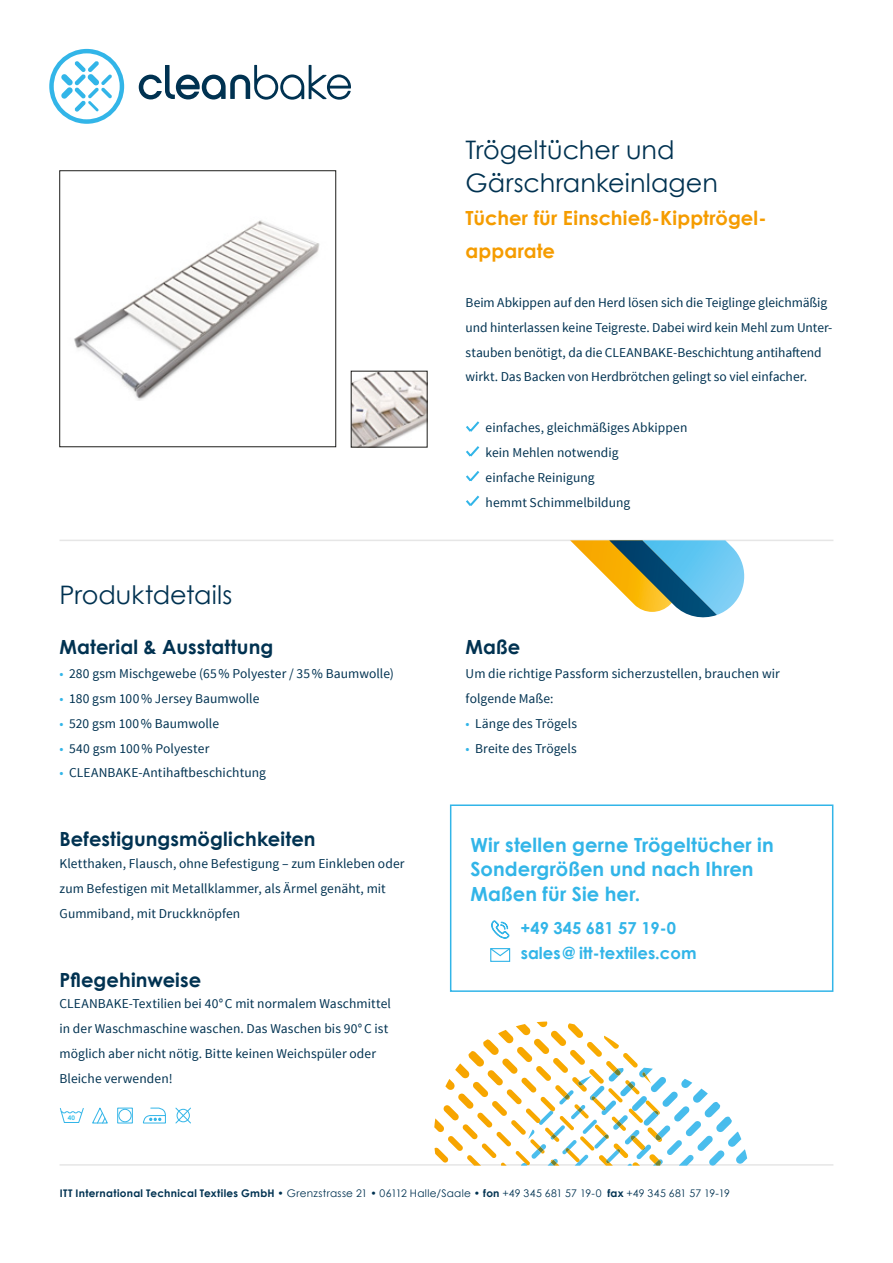
<style>
.page{position:relative;width:893px;height:1263px;background:#fff}
.page>*{position:absolute;margin:0;border:0;box-sizing:border-box;transform-origin:0 0}
.t1{font:25.5px/33px "Century Gothic";color:#003251}
.t2{font:700 19.5px/24.8px "Century Gothic";letter-spacing:.005em;color:#32b5e8}
.t3{font:700 19.5px "Century Gothic";letter-spacing:.005em;color:#003251}
.t4{font:700 19.5px/33px "Century Gothic";letter-spacing:.005em;color:#f59c00}
.t5{font:700 16.5px/24.8px "Century Gothic";color:#32b5e8}
.t6{font:13.5px/24.8px "Source Sans Pro";letter-spacing:.005em;color:#003251}
.t7{font:10.5px "Century Gothic";letter-spacing:.025em;color:#003251}
.t8{font:700 6.3px "Century Gothic";color:#38c2ed}
.s1{color:#32b5e8}
.s2{font-weight:700}
</style>
<div class="page">
<svg style="left:49px;top:49px;width:75px;height:75px"></svg>
<svg style="left:139px;top:65px;width:212px;height:35px"></svg>
<img style="left:74px;top:220px;width:246px;height:181px">
<svg style="left:466px;top:421px;width:14px;height:11px"></svg>
<svg style="left:466px;top:446px;width:14px;height:11px"></svg>
<svg style="left:466px;top:471px;width:14px;height:11px"></svg>
<svg style="left:466px;top:495px;width:14px;height:11px"></svg>
<hr style="left:60px;top:540px;width:773px;height:1px;background:#e6e6e6">
<hr style="left:60px;top:1164px;width:773px;height:1px;background:#e6e6e6">
<svg style="left:60px;top:1108px;width:24px;height:15px"></svg>
<svg style="left:92px;top:1107px;width:16px;height:17px"></svg>
<div style="left:117px;top:1108px;width:16px;height:15px;border:1px solid #32b5e8"></div>
<div style="left:118px;top:1109px;width:14px;height:13px;border:1px solid #32b5e8;border-radius:50%"></div>
<svg style="left:143px;top:1107px;width:23px;height:17px"></svg>
<svg style="left:175px;top:1107px;width:16px;height:17px"></svg>
<svg style="left:498px;top:1021px;width:121px;height:33px"></svg>
<svg style="left:521px;top:1068px;width:226px;height:97px"></svg>
<img style="left:353px;top:373px;width:72px;height:72px">
<svg style="left:570px;top:540px;width:175px;height:78px"></svg>
<div style="left:450px;top:804px;width:383px;height:188px;border:2px solid #32b5e8"></div>
<svg style="left:491px;top:920px;width:19px;height:19px"></svg>
<div style="left:490px;top:948px;width:20px;height:14px;border:1px solid #32b5e8"></div>
<svg style="left:490px;top:948px;width:21px;height:9px"></svg>
<h1 class="t1" style="left:60px;top:578px;width:174px">Produktdetails</h1>
<h2 class="t3" style="left:60px;top:634px;width:215px">Material &amp; Ausstattung</h2>
<p class="t6" style="left:60px;top:662px;width:336px"><span class="s1">•</span> 280 gsm Mischgewebe (65% Polyester / 35% Baumwolle)</p>
<p class="t6" style="left:60px;top:686px;width:201px"><span class="s1">•</span> 180 gsm 100% Jersey Baumwolle</p>
<p class="t6" style="left:60px;top:711px;width:161px"><span class="s1">•</span> 520 gsm 100% Baumwolle</p>
<p class="t6" style="left:60px;top:736px;width:151px"><span class="s1">•</span> 540 gsm 100% Polyester</p>
<p class="t6" style="left:60px;top:761px;width:208px"><span class="s1">•</span> CLEANBAKE-Antihaftbeschichtung</p>
<h2 class="t3" style="left:60px;top:827px;width:258px">Befestigungsmöglichkeiten</h2>
<p class="t6" style="left:60px;top:851px;width:347px">Kletthaken, Flausch, ohne Befestigung – zum Einkleben oder zum Befestigen mit Metallklammer, als Ärmel genäht, mit<br>Gummiband, mit Druckknöpfen</p>
<h2 class="t3" style="left:60px;top:967px;width:143px">Pflegehinweise</h2>
<p class="t6" style="left:60px;top:992px;width:333px">CLEANBAKE-Textilien bei 40°C mit normalem Waschmittel in der Waschmaschine waschen. Das Waschen bis 90°C ist möglich aber nicht nötig. Bitte keinen Weichspüler oder Bleiche verwenden!</p>
<p class="t8" style="left:68px;top:1113px;width:9px">40</p>
<h1 class="t1" style="left:466px;top:132px;width:254px">Trögeltücher und<br>Gärschrankeinlagen</h1>
<h2 class="t4" style="left:466px;top:201px;width:302px">Tücher für Einschieß-Kipptrögel&shy;apparate</h2>
<p class="t6" style="left:466px;top:290px;width:368px">Beim Abkippen auf den Herd lösen sich die Teiglinge gleichmäßig und hinterlassen keine Teigreste. Dabei wird kein Mehl zum Unter&shy;stauben benötigt, da die CLEANBAKE-Beschichtung antihaftend wirkt. Das Backen von Herdbrötchen gelingt so viel einfacher.</p>
<p class="t6" style="left:486px;top:416px;width:203px">einfaches, gleichmäßiges Abkippen kein Mehlen notwendig<br>einfache Reinigung<br>hemmt Schimmelbildung</p>
<h2 class="t3" style="left:466px;top:634px;width:56px">Maße</h2>
<p class="t6" style="left:466px;top:662px;width:316px">Um die richtige Passform sicherzustellen, brauchen wir folgende Maße:</p>
<p class="t6" style="left:466px;top:711px;width:113px"><span class="s1">•</span> Länge des Trögels</p>
<p class="t6" style="left:466px;top:736px;width:113px"><span class="s1">•</span> Breite des Trögels</p>
<h2 class="t2" style="left:471px;top:832px;width:305px">Wir stellen gerne Trögeltücher in<br>Sondergrößen und nach Ihren<br>Maßen für Sie her.</h2>
<p class="t5" style="left:521px;top:915px;width:177px">+49 345 681 57 19-0 sales@ itt-textiles.com</p>
<p class="t7" style="left:60px;top:1187px;width:671px"><span class="s2">ITT International Technical Textiles GmbH</span> • Grenzstrasse 21 • 06112 Halle/Saale • <span class="s2">fon</span> +49 345 681 57 19-0 <span class="s2">fax</span> +49 345 681 57 19-19</p>
</div>
